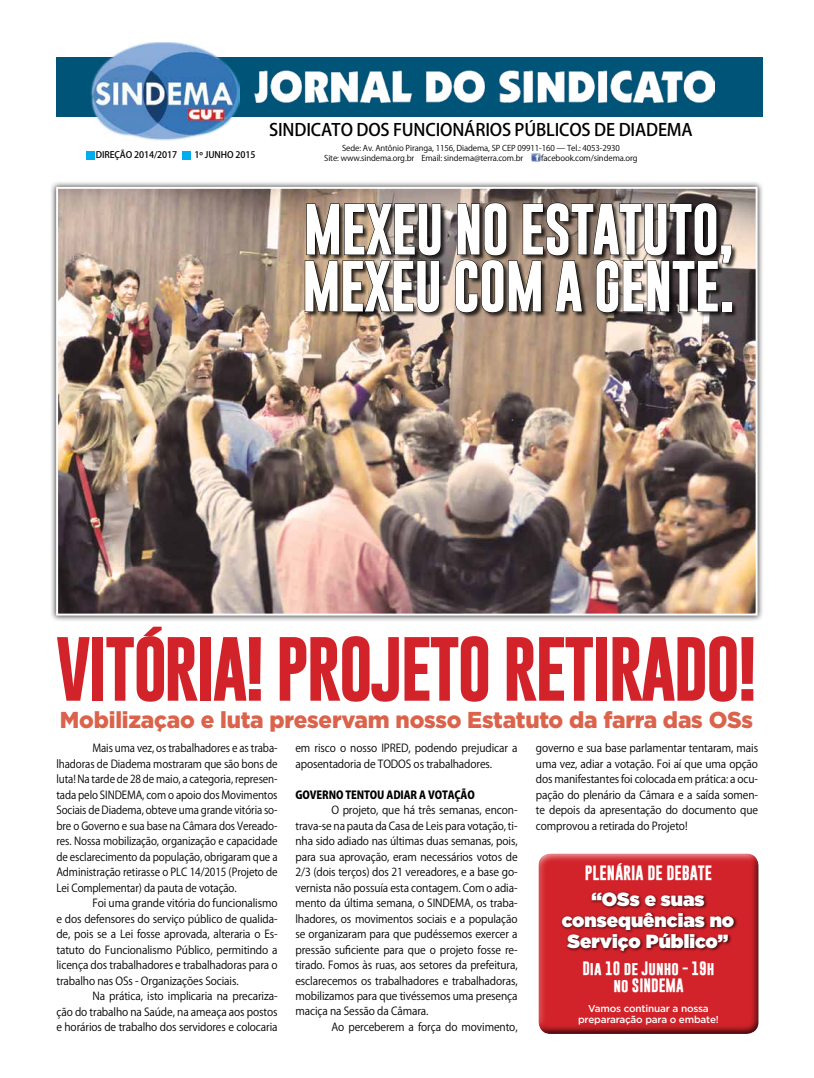
<style>
.page{position:relative;width:814px;height:1078px;background:#fff}
.page>*{position:absolute;margin:0;border:0;box-sizing:border-box;transform-origin:0 0}
.t1{font:700 65px "Gobold";letter-spacing:-.04em;color:#d2232a}
.t2{font:700 51.7px/56.9px "Gobold";letter-spacing:-.02em;color:#fff}
.t3{font:900 23px "Gotham";letter-spacing:-.01em;color:#db634b}
.t4{font:900 19px/21px "Gotham";color:#fff;text-align:center}
.t5{font:500 17px "Koz Go Pro";letter-spacing:-.01em;color:#000}
.t6{font:700 15px "Gobold";color:#fff}
.t7{font:700 14px/16.8px "Gobold";color:#fff;text-align:center}
.t8{font:11px/15.5px "Koz Go Pro";letter-spacing:-.01em;color:#000;text-align:justify;scale:.95 1}
.t9{font:11px/15.5px "Koz Go Pro";letter-spacing:-.01em;color:#000;text-align:justify;scale:.92 1}
.t10{font:800 11px "Koz Go Pro";letter-spacing:-.01em;color:#000;scale:.95 1}
.t11{font:500 10px/11px "Gotham";letter-spacing:-.02em;color:#fff;text-align:center}
.t12{font:500 9px "Koz Go Pro";letter-spacing:-.01em;color:#000}
.t13{font:8px "Koz Go Pro";letter-spacing:-.01em;color:#000}
</style>
<div class="page">
<div style="left:537px;top:852px;width:222px;height:182px;background:#000;opacity:.75"></div>
<div style="left:56px;top:57px;width:706px;height:59px;background:#005478"></div>
<img style="left:88px;top:43px;width:152px;height:98px">
<img style="left:254px;top:71px;width:461px;height:32px">
<div style="left:86px;top:151px;width:8px;height:8px;background:#00aeef"></div>
<div style="left:182px;top:151px;width:8px;height:8px;background:#00aeef"></div>
<svg style="left:531px;top:153px;width:9px;height:9px"></svg>
<div style="left:50px;top:181px;width:713px;height:440px;background:#000;opacity:.75"></div>
<img style="left:59px;top:190px;width:695px;height:422px">
<div style="left:56px;top:187px;width:701px;height:428px;border:2px solid #fff"></div>
<div style="left:305px;top:203px;width:432px;height:115px;background:#000;opacity:.75"></div>
<svg style="left:305px;top:203px;width:136px;height:110px;background:#584d43"></svg>
<svg style="left:455px;top:203px;width:276px;height:110px;background:#534942"></svg>
<div style="left:721px;top:302px;width:10px;height:10px;border:1px solid #000"></div>
<div style="left:560px;top:890px;width:178px;height:65px;background:#000;opacity:.75"></div>
<h3 class="t5" style="left:269px;top:119px;width:425px">SINDICATO DOS FUNCIONÁRIOS PÚBLICOS DE DIADEMA</h3>
<p class="t13" style="left:342px;top:143px;width:279px">Sede: Av. Antônio Piranga, 1156, Diadema, SP CEP 09911-160 — Tel.: 4053-2930</p>
<p class="t12" style="left:96px;top:149px;width:83px">DIREÇÃO 2014/2017</p>
<p class="t12" style="left:194px;top:149px;width:62px">1º JUNHO 2015</p>
<p class="t13" style="left:324px;top:152px;width:200px">Site: www.sindema.org.br Email: sindema@terra.com.br</p>
<p class="t13" style="left:541px;top:152px;width:98px">facebook.com/sindema.org</p>
<h2 class="t2" style="left:302px;top:201px;width:434px">MEXEU NO ESTATUTO,<br>MEXEU COM A GENTE.</h2>
<h1 class="t1" style="left:56px;top:626px;width:703px">VITÓRIA! PROJETO RETIRADO!</h1>
<h3 class="t3" style="left:60px;top:706px;width:694px">Mobilizaçao e luta preservam nosso Estatuto da farra das OSs</h3>
<p class="t8" style="left:536px;top:740px;width:235px">governo e sua base parlamentar tentaram, mais uma vez, adiar a votação. Foi aí que uma opção dos manifestantes foi colocada em prática: a ocu&shy;pação do plenário da Câmara e a saída somen&shy;te depois da apresentação do documento que comprovou a retirada do Projeto!</p>
<p class="t8" style="left:295px;top:740px;width:235px">em risco o nosso IPRED, podendo prejudicar a aposentadoria de TODOS os trabalhadores.</p>
<p class="t10" style="left:295px;top:787px;width:190px">GOVERNO TENTOU ADIAR A VOTAÇÃO</p>
<p class="t8" style="left:295px;top:802px;width:235px;text-indent:36px">O projeto, que há três semanas, encon&shy;trava-se na pauta da Casa de Leis para votação, ti&shy;nha sido adiado nas últimas duas semanas, pois, para sua aprovação, eram necessários votos de 2/3 (dois terços) dos 21 vereadores, e a base go&shy;vernista não possuía esta contagem. Com o adia&shy;mento da última semana, o SINDEMA, os traba&shy;lhadores, os movimentos sociais e a população se organizaram para que pudéssemos exercer a pressão suficiente para que o projeto fosse re&shy;tirado. Fomos às ruas, aos setores da prefeitura, esclarecemos os trabalhadores e trabalhadoras, mobilizamos para que tivéssemos uma presença maciça na Sessão da Câmara.</p>
<p class="t8" style="left:331px;top:1019px;width:197px">Ao perceberem a força do movimento,</p>
<p class="t9" style="left:56px;top:740px;width:242px;text-indent:36px">Mais uma vez, os trabalhadores e as traba&shy;lhadoras de Diadema mostraram que são bons de luta! Na tarde de 28 de maio, a categoria, represen&shy;tada pelo SINDEMA, com o apoio dos Movimentos Sociais de Diadema, obteve uma grande vitória so&shy;bre o Governo e sua base na Câmara dos Vereado&shy;res. Nossa mobilização, organização e capacidade de esclarecimento da população, obrigaram que a Administração retirasse o PLC 14/2015 (Projeto de Lei Complementar) da pauta de votação.</p>
<p class="t8" style="left:56px;top:895px;width:234px;text-indent:36px">Foi uma grande vitória do funcionalismo e dos defensores do serviço público de qualida&shy;de, pois se a Lei fosse aprovada, alteraria o Es&shy;tatuto do Funcionalismo Público, permitindo a licença dos trabalhadores e trabalhadoras para o trabalho nas OSs - Organizações Sociais.</p>
<p class="t8" style="left:56px;top:988px;width:234px;text-indent:36px">Na prática, isto implicaria na precariza&shy;ção do trabalho na Saúde, na ameaça aos postos e horários de trabalho dos servidores e colocaria</p>
<h3 class="t6" style="left:585px;top:863px;width:129px">PLENÁRIA DE DEBATE</h3>
<h3 class="t4" style="left:561px;top:888px;width:174px">“OSs e suas consequências no<br>Serviço Público”</h3>
<p class="t7" style="left:582px;top:959px;width:134px">Dia 10 de Junho - 19h no SINDEMA</p>
<p class="t11" style="left:578px;top:1002px;width:142px">Vamos continuar a nossa prepararação para o embate!</p>
</div>
